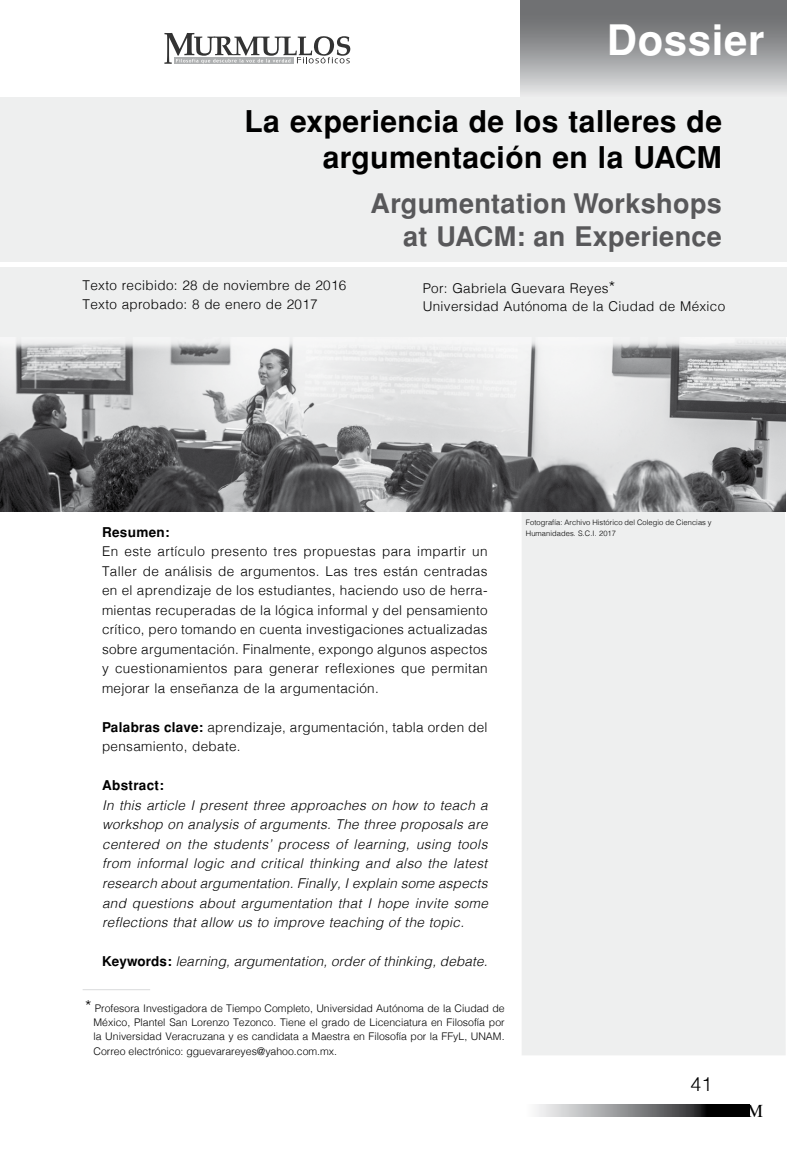
<style>
.page{position:relative;width:808px;height:1149px;background:#fff}
.page>*{position:absolute;margin:0;border:0;box-sizing:border-box;transform-origin:0 0}
.t1{font:700 42px "Helvetica";letter-spacing:.015em;color:#fff}
.t2{font:700 30px/36px "Helvetica";letter-spacing:.015em;color:#000;text-align:right}
.t3{font:700 27px/33px "Helvetica";letter-spacing:.015em;color:#58585a;text-align:right}
.t4{font:300 19.5px "Helvetica";color:#000}
.t5{font:18px "Times";color:#000}
.t6{font:300 13.5px/19.5px "Helvetica";letter-spacing:.025em;color:#000}
.t7{font:italic 300 13.5px/19.5px "Helvetica";letter-spacing:.025em;color:#000;text-align:justify}
.t8{font:700 13.5px "Helvetica";letter-spacing:.025em;color:#000}
.t9{font:300 10.5px/14.2px "Helvetica";color:#000;text-align:justify}
.t10{font:300 7.5px "Helvetica";letter-spacing:.01em;color:#000}
.s1{font-size:16.5px}
.s2{font-weight:700}
.s3{font-weight:700;font-style:normal}
</style>
<div class="page">
<svg style="left:536px;top:1104px;width:213px;height:12px;background:#737475"></svg>
<svg style="left:164px;top:33px;width:186px;height:30px"></svg>
<svg style="left:520px;top:0;width:266px;height:97px;background:#9c9d9f"></svg>
<div style="left:0;top:97px;width:786px;height:240px;background:#eeefef"></div>
<div style="left:0;top:262px;width:786px;height:5px;background:#fff"></div>
<div style="left:522px;top:511px;width:264px;height:543px;background:#eeefef"></div>
<hr style="left:83px;top:988px;width:67px;height:1px;background:#d9dadb">
<img style="left:0;top:337px;width:785px;height:174px">
<h1 class="t1" style="left:607px;top:16px;width:159px">Dossier</h1>
<h2 class="t2" style="left:245px;top:103px;width:479px">La experiencia de los talleres de argumentación en la UACM</h2>
<h3 class="t3" style="left:370px;top:187px;width:353px">Argumentation Workshops at UACM: an Experience</h3>
<p class="t6" style="left:83px;top:276px;width:265px;line-height:18px">Texto recibido: 28 de noviembre de 2016<br>Texto aprobado: 8 de enero de 2017</p>
<p class="t6" style="left:423px;top:278px;width:304px;line-height:18px">Por: Gabriela Guevara Reyes<span class="s1">*<br></span>Universidad Autónoma de la Ciudad de México</p>
<p class="t10" style="left:526px;top:516px;width:187px">Fotografía: Archivo Histórico del Colegio de Ciencias y</p>
<p class="t8" style="left:102px;top:524px;width:69px">Resumen:</p>
<p class="t10" style="left:526px;top:526px;width:92px">Humanidades. S.C.I. 2017</p>
<p class="t6" style="left:102px;top:540px;width:387px;text-align:justify">En este artículo presento tres propuestas para impartir un Taller de análisis de argumentos. Las tres están centradas en el aprendizaje de los estudiantes, haciendo uso de herra&shy;mientas recuperadas de la lógica informal y del pensamiento crítico, pero tomando en cuenta investigaciones actualizadas sobre argumentación. Finalmente, expongo algunos aspectos y cuestionamientos para generar reflexiones que permitan mejorar la enseñanza de la argumentación.</p>
<p class="t6" style="left:102px;top:716px;width:387px"><span class="s2">Palabras clave:</span> aprendizaje, argumentación, tabla orden del pensamiento, debate.</p>
<p class="t8" style="left:102px;top:777px;width:63px">Abstract:</p>
<p class="t7" style="left:102px;top:794px;width:387px">In this article I present three approaches on how to teach a workshop on analysis of arguments. The three proposals are centered on the students’ process of learning, using tools from informal logic and critical thinking and also the latest research about argumentation. Finally, I explain some aspects and questions about argumentation that I hope invite some reflections that allow us to improve teaching of the topic.</p>
<p class="t7" style="left:102px;top:950px;width:387px"><span class="s3">Keywords:</span> learning, argumentation, order of thinking, debate.</p>
<p class="t9" style="left:94px;top:999px;width:413px;text-indent:-9px"><span class="s1">*</span> Profesora Investigadora de Tiempo Completo, Universidad Autónoma de la Ciudad de México, Plantel San Lorenzo Tezonco. Tiene el grado de Licenciatura en Filosofía por la Universidad Veracruzana y es candidata a Maestra en Filosofía por la FFyL, UNAM.<br>Correo electrónico: gguevarareyes@yahoo.com.mx.</p>
<h3 class="t4" style="left:691px;top:1066px;width:23px">41</h3>
<h3 class="t5" style="left:747px;top:1093px;width:18px">M</h3>
</div>
